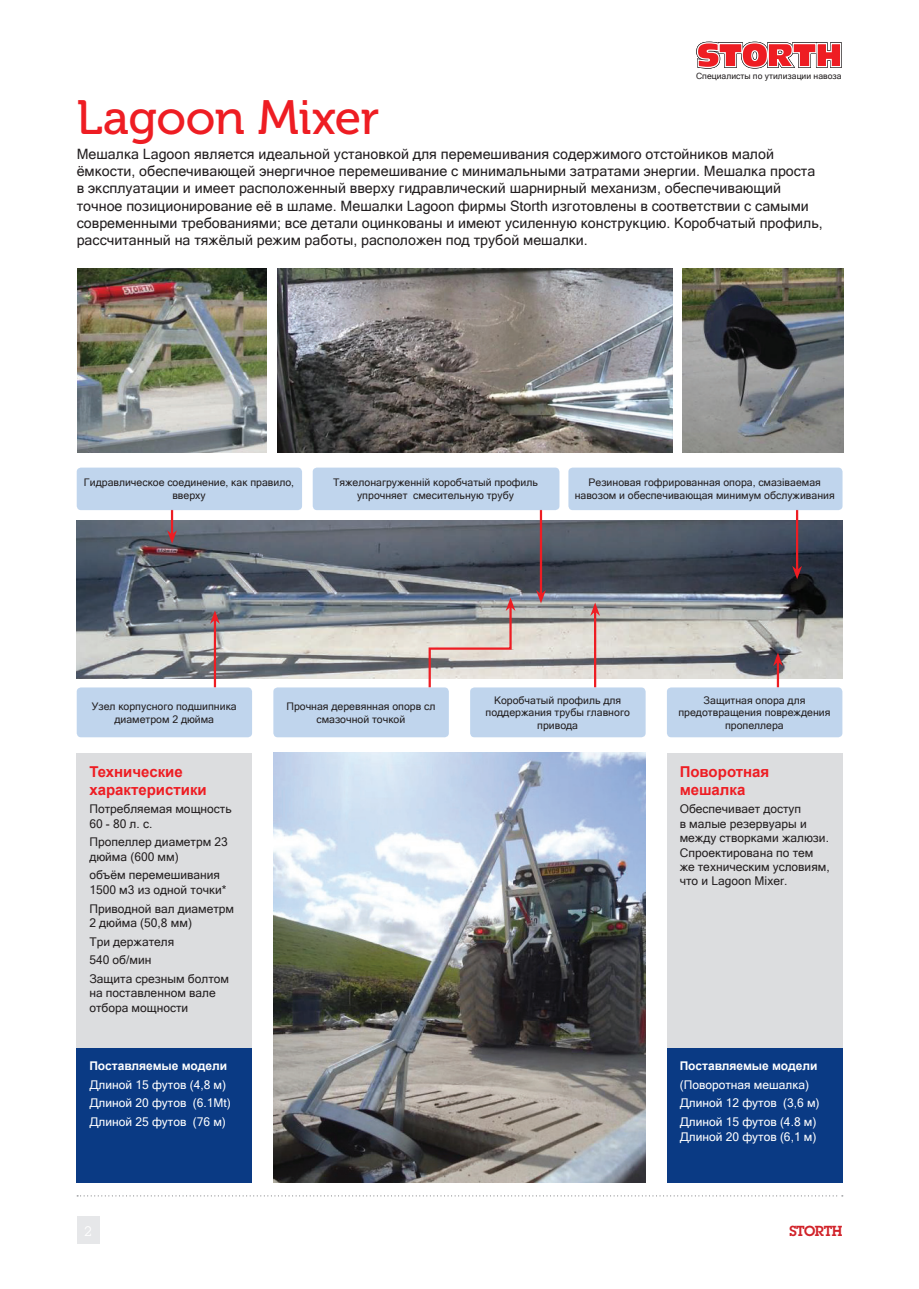
<style>
.page{position:relative;width:919px;height:1289px;background:#fff}
.page>*{position:absolute;margin:0;border:0;box-sizing:border-box;transform-origin:0 0}
.t1{font:48px "Museo 500";letter-spacing:-.01em;color:#ee1d23}
.t2{font:700 15px/18px "Arial";color:#ee1d23}
.t3{font:14.25px/17.1px "Microsoft Sans Serif";color:#231f20}
.t4{font:600 14.25px "Lubalin Graph";letter-spacing:-.03em;color:#d1232a}
.t5{font:13.5px "Lubalin Graph";color:#fff}
.t6{font:12px/14.4px "Microsoft Sans Serif";color:#231f20}
.t7{font:12px/18.6px "Microsoft Sans Serif";color:#fff}
.t8{font:700 12px "Arial";color:#fff}
.t9{font:10.5px/12.6px "Microsoft Sans Serif";color:#231f20;text-align:center}
.t10{font:8.55px "Microsoft Sans Serif";color:#231f20}
</style>
<div class="page">
<div style="left:77px;top:1216px;width:22px;height:27px;background:#e6e7e9"></div>
<svg style="left:77px;top:1195px;width:765px;height:1px"></svg>
<img style="left:77px;top:521px;width:765px;height:158px">
<div style="left:77px;top:753px;width:175px;height:295px;background:#dcdddf"></div>
<div style="left:77px;top:1048px;width:175px;height:134px;background:#0a3a84"></div>
<div style="left:666px;top:753px;width:176px;height:295px;background:#dcdddf"></div>
<div style="left:666px;top:1048px;width:176px;height:134px;background:#0a3a84"></div>
<img style="left:273px;top:753px;width:372px;height:429px">
<img style="left:682px;top:268px;width:161px;height:184px">
<img style="left:277px;top:268px;width:395px;height:184px">
<img style="left:77px;top:268px;width:190px;height:184px">
<hr style="left:171px;top:509px;width:2px;height:25px;background:#ee1d23">
<svg style="left:167px;top:530px;width:10px;height:13px"></svg>
<hr style="left:540px;top:509px;width:2px;height:85px;background:#ee1d23">
<svg style="left:536px;top:590px;width:10px;height:13px"></svg>
<hr style="left:795px;top:509px;width:3px;height:61px;background:#ee1d23">
<svg style="left:792px;top:566px;width:10px;height:13px"></svg>
<hr style="left:214px;top:619px;width:2px;height:68px;background:#ee1d23">
<svg style="left:210px;top:610px;width:10px;height:14px"></svg>
<hr style="left:594px;top:611px;width:2px;height:76px;background:#ee1d23">
<svg style="left:590px;top:602px;width:10px;height:14px"></svg>
<hr style="left:776px;top:662px;width:3px;height:25px;background:#ee1d23">
<svg style="left:773px;top:652px;width:9px;height:14px"></svg>
<div style="left:77px;top:467px;width:225px;height:43px;background:#c0d5ed;border-radius:4px"></div>
<div style="left:313px;top:467px;width:246px;height:43px;background:#c0d5ed;border-radius:4px"></div>
<div style="left:568px;top:467px;width:274px;height:43px;background:#c0d5ed;border-radius:4px"></div>
<svg style="left:427px;top:597px;width:88px;height:90px"></svg>
<div style="left:77px;top:687px;width:175px;height:50px;background:#c0d5ed;border-radius:4px"></div>
<div style="left:470px;top:687px;width:175px;height:50px;background:#c0d5ed;border-radius:4px"></div>
<div style="left:666px;top:687px;width:176px;height:50px;background:#c0d5ed;border-radius:4px"></div>
<div style="left:273px;top:687px;width:176px;height:50px;background:#c0d5ed;border-radius:4px"></div>
<svg style="left:696px;top:41px;width:146px;height:28px"></svg>
<h1 class="t1" style="left:77px;top:91px;width:304px">Lagoon Mixer</h1>
<p class="t10" style="left:696px;top:72px;width:147px">Специалисты по утилизации навоза</p>
<p class="t3" style="left:77px;top:146px;width:747px">Мешалка Lagoon является идеальной установкой для перемешивания содержимого отстойников малой ёмкости, обеспечивающей энергичное перемешивание с минимальными затратами энергии. Мешалка проста в эксплуатации и имеет расположенный вверху гидравлический шарнирный механизм, обеспечивающий точное позиционирование её в шламе. Мешалки Lagoon фирмы Storth изготовлены в соответствии с самыми современными требованиями; все детали оцинкованы и имеют усиленную конструкцию. Коробчатый профиль, рассчитанный на тяжёлый режим работы, расположен под трубой мешалки.</p>
<p class="t9" style="left:84px;top:476px;width:212px">Гидравлическое соединение, как правило, вверху</p>
<p class="t9" style="left:333px;top:476px;width:206px">Тяжелонагруженній коробчатый профиль упрочняет смесительную трубу</p>
<p class="t9" style="left:574px;top:476px;width:261px">Резиновая гофрированная опора, смазіваемая навозом и обеспечивающая минимум обслуживания</p>
<p class="t9" style="left:92px;top:700px;width:146px">Узел корпусного подшипника диаметром 2 дюйма</p>
<p class="t9" style="left:485px;top:693px;width:146px">Коробчатый профиль для поддержания трубы главного привода</p>
<p class="t9" style="left:678px;top:693px;width:153px">Защитная опора для предотвращения повреждения пропеллера</p>
<p class="t9" style="left:286px;top:700px;width:150px">Прочная деревянная опорв сл смазочной точкой</p>
<p class="t2" style="left:89px;top:763px;width:119px">Технические характеристики</p>
<p class="t6" style="left:89px;top:801px;width:144px">Потребляемая мощность<br>60 - 80 л. с.</p>
<p class="t6" style="left:89px;top:835px;width:140px">Пропеллер диаметрм 23 дюйма (600 мм)</p>
<p class="t6" style="left:89px;top:868px;width:139px">объём перемешивания<br>1500 м3 из одной точки*</p>
<p class="t6" style="left:89px;top:901px;width:146px">Приводной вал диаметрм<br>2 дюйма (50,8 мм)</p>
<p class="t6" style="left:89px;top:932px;width:141px;line-height:18.6px">Три держателя<br>540 об/мин<br>Защита срезным болтом</p>
<p class="t6" style="left:89px;top:985px;width:128px">на поставленном вале отбора мощности</p>
<p class="t8" style="left:89px;top:1057px;width:139px">Поставляемые модели</p>
<p class="t7" style="left:89px;top:1075px;width:143px">Длиной 15 футов (4,8 м)<br>Длиной 20 футов (6.1Mt)<br>Длиной 25 футов (76 м)</p>
<p class="t2" style="left:679px;top:763px;width:91px">Поворотная мешалка</p>
<p class="t6" style="left:679px;top:801px;width:152px">Обеспечивает доступ<br>в малые резервуары и между створками жалюзи.<br>Спроектирована по тем же техническим условиям, что и Lagoon Mixer.</p>
<p class="t8" style="left:679px;top:1057px;width:139px">Поставляемые модели</p>
<p class="t7" style="left:679px;top:1075px;width:141px">(Поворотная мешалка)<br>Длиной 12 футов (3,6 м)<br>Длиной 15 футов (4.8 м)</p>
<p class="t7" style="left:679px;top:1126px;width:138px">Длиной 20 футов (6,1 м)</p>
<p class="t5" style="left:84px;top:1222px;width:9px">2</p>
<p class="t4" style="left:789px;top:1221px;width:54px">STORTH</p>
</div>
